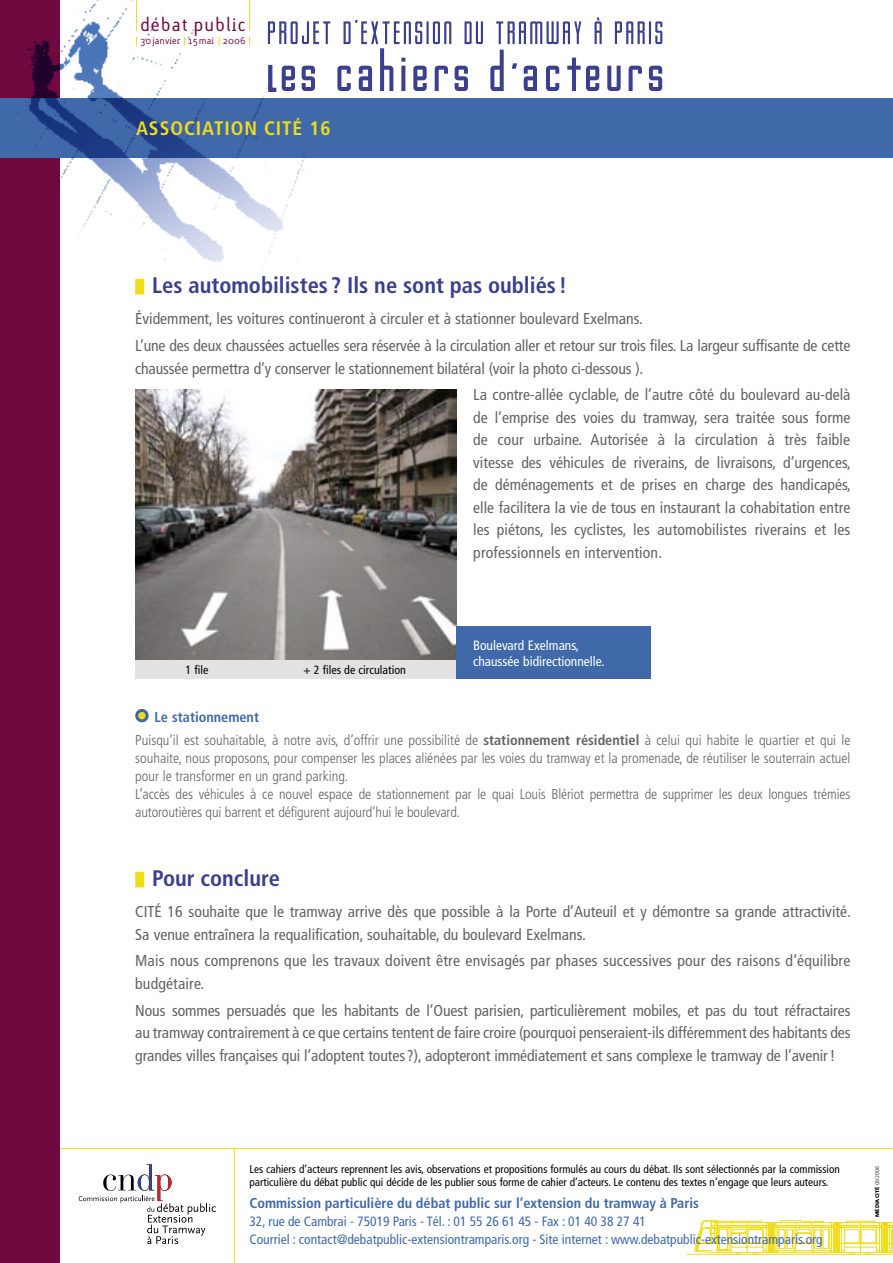
<style>
.page{position:relative;width:893px;height:1263px;background:#fff}
.page>*{position:absolute;margin:0;border:0;box-sizing:border-box;transform-origin:0 0}
.t1{font:68.7px "Gotham Nights Normal";color:#3a3f8e}
.t2{font:700 condensed 22.5px "Frutiger";color:#3a3f8e}
.t3{font:700 condensed 19.5px "Frutiger";letter-spacing:.05em;color:#f0dd1a}
.t4{font:17.4px "Lacuna";letter-spacing:.05em;color:#71083f}
.t5{font:condensed 15.75px/22.5px "Frutiger";color:#636363}
.t6{font:300 condensed 14.25px/18px "Frutiger";color:#636363}
.t7{font:700 condensed 14.25px "Frutiger";color:#4069a9}
.t8{font:condensed 13.5px/18px "Frutiger";color:#4069a9}
.t9{font:condensed 13.5px/16.5px "Frutiger";color:#fff}
.t10{font:condensed 12px "Frutiger";color:#000}
.t11{font:condensed 11.25px/12.8px "Frutiger";color:#000}
.t12{font:9px "Lacuna";color:#71083f}
.t13{font:900 5.25px "Frutiger";color:#000}
.s1{font-size:40.5px}
.s2{font-weight:700;color:#4069a9}
.s3{font-weight:700}
.s4{font-weight:300}
</style>
<div class="page">
<hr style="left:60px;top:1148px;width:833px;height:1px;background:#f0dd1a">
<div style="left:0;top:0;width:60px;height:1263px;background:#71083f"></div>
<div style="left:0;top:98px;width:893px;height:59px;background:#4069a9"></div>
<img style="left:0;top:0;width:342px;height:291px">
<hr style="left:234px;top:1148px;width:1px;height:115px;background:#f0dd1a">
<svg style="left:268px;top:21px;width:62px;height:23px"></svg>
<svg style="left:595px;top:17px;width:7px;height:27px"></svg>
<svg style="left:615px;top:21px;width:47px;height:23px"></svg>
<svg style="left:496px;top:21px;width:85px;height:23px"></svg>
<svg style="left:465px;top:21px;width:18px;height:23px"></svg>
<svg style="left:344px;top:20px;width:107px;height:24px"></svg>
<hr style="left:136px;top:0;width:1px;height:31px;background:#f0dd1a">
<hr style="left:249px;top:0;width:1px;height:31px;background:#f0dd1a">
<svg style="left:686px;top:1220px;width:207px;height:35px"></svg>
<svg style="left:79px;top:1164px;width:137px;height:80px"></svg>
<svg style="left:267px;top:64px;width:10px;height:29px"></svg>
<div style="left:135px;top:279px;width:9px;height:16px;background:#f0dd1a"></div>
<div style="left:137px;top:710px;width:10px;height:11px;background:#f0dd1a;border-radius:50%"></div>
<div style="left:135px;top:709px;width:14px;height:13px;border:3px solid #4069a9;border-radius:50%"></div>
<div style="left:135px;top:872px;width:9px;height:15px;background:#f0dd1a"></div>
<img style="left:135px;top:390px;width:321px;height:270px">
<div style="left:456px;top:627px;width:195px;height:52px;background:#4069a9"></div>
<div style="left:135px;top:660px;width:321px;height:19px;background:#e2e2e2"></div>
<p class="t4" style="left:140px;top:13px;width:107px">débat public</p>
<p class="t12" style="left:140px;top:35px;width:107px">30 janvier 15 mai 2006</p>
<h1 class="t1" style="left:269px;top:40px;width:403px"><span class="s1">L</span>es cahiers d,acteurs</h1>
<p class="t3" style="left:136px;top:117px;width:196px">ASSOCIATION CITÉ 16</p>
<h2 class="t2" style="left:152px;top:272px;width:416px">Les automobilistes ? Ils ne sont pas oubliés !</h2>
<p class="t5" style="left:135px;top:306px;width:717px;line-height:26.7px">Évidemment, les voitures continueront à circuler et à stationner boulevard Exelmans.<br>L’une des deux chaussées actuelles sera réservée à la circulation aller et retour sur trois files. La largeur suffisante de cette</p>
<p class="t5" style="left:473px;top:355px;width:379px;line-height:26.7px;text-indent:-338px">chaussée permettra d’y conserver le stationnement bilatéral (voir la photo ci-dessous ).<br>La contre-allée cyclable, de l’autre côté du boulevard au-delà</p>
<p class="t5" style="left:473px;top:406px;width:379px;text-align:justify">de l’emprise des voies du tramway, sera traitée sous forme de cour urbaine. Autorisée à la circulation à très faible vitesse des véhicules de riverains, de livraisons, d’urgences, de déménagements et de prises en charge des handicapés, elle facilitera la vie de tous en instaurant la cohabitation entre les piétons, les cyclistes, les automobilistes riverains et les professionnels en intervention.</p>
<p class="t10" style="left:185px;top:663px;width:24px">1 file</p>
<p class="t10" style="left:303px;top:663px;width:104px">+ 2 files de circulation</p>
<p class="t9" style="left:473px;top:637px;width:133px">Boulevard Exelmans, chaussée bidirectionnelle.</p>
<p class="t6" style="left:135px;top:706px;width:717px;line-height:22.2px;text-indent:19px"><span class="s2">Le stationnement<br></span>Puisqu’il est souhaitable, à notre avis, d’offrir une possibilité de <span class="s3">stationnement résidentiel</span> à celui qui habite le quartier et qui le</p>
<p class="t6" style="left:135px;top:749px;width:717px">souhaite, nous proposons, pour compenser les places aliénées par les voies du tramway et la promenade, de réutiliser le souterrain actuel pour le transformer en un grand parking.<br>L’accès des véhicules à ce nouvel espace de stationnement par le quai Louis Blériot permettra de supprimer les deux longues trémies autoroutières qui barrent et défigurent aujourd’hui le boulevard.</p>
<h2 class="t2" style="left:152px;top:865px;width:129px">Pour conclure</h2>
<p class="t5" style="left:135px;top:900px;width:717px">CITÉ 16 souhaite que le tramway arrive dès que possible à la Porte d’Auteuil et y démontre sa grande attractivité.<br>Sa venue entraînera la requalification, souhaitable, du boulevard Exelmans.</p>
<p class="t5" style="left:135px;top:950px;width:717px">Mais nous comprenons que les travaux doivent être envisagés par phases successives pour des raisons d’équilibre budgétaire.</p>
<p class="t5" style="left:135px;top:999px;width:717px;text-align:justify">Nous sommes persuadés que les habitants de l’Ouest parisien, particulièrement mobiles, et pas du tout réfractaires au tramway contrairement à ce que certains tentent de faire croire (pourquoi penseraient-ils différemment des habitants des grandes villes françaises qui l’adoptent toutes ?), adopteront immédiatement et sans complexe le tramway de l’avenir !</p>
<p class="t11" style="left:249px;top:1163px;width:592px">Les cahiers d’acteurs reprennent les avis, observations et propositions formulés au cours du débat. Ils sont sélectionnés par la commission particulière du débat public qui décide de les publier sous forme de cahier d’acteurs. Le contenu des textes n’engage que leurs auteurs.</p>
<p class="t7" style="left:249px;top:1195px;width:451px">Commission particulière du débat public sur l’extension du tramway à Paris</p>
<p class="t8" style="left:249px;top:1213px;width:575px">32, rue de Cambrai - 75019 Paris - Tél. : 01 55 26 61 45 - Fax : 01 40 38 27 41<br>Courriel : contact@debatpublic-extensiontramparis.org - Site internet : www.debatpublic-extensiontramparis.org</p>
<p class="t13" style="left:874px;top:1217px;width:52px;rotate:-90deg">MÉDIACITÉ <span class="s4">03/2006</span></p>
</div>
